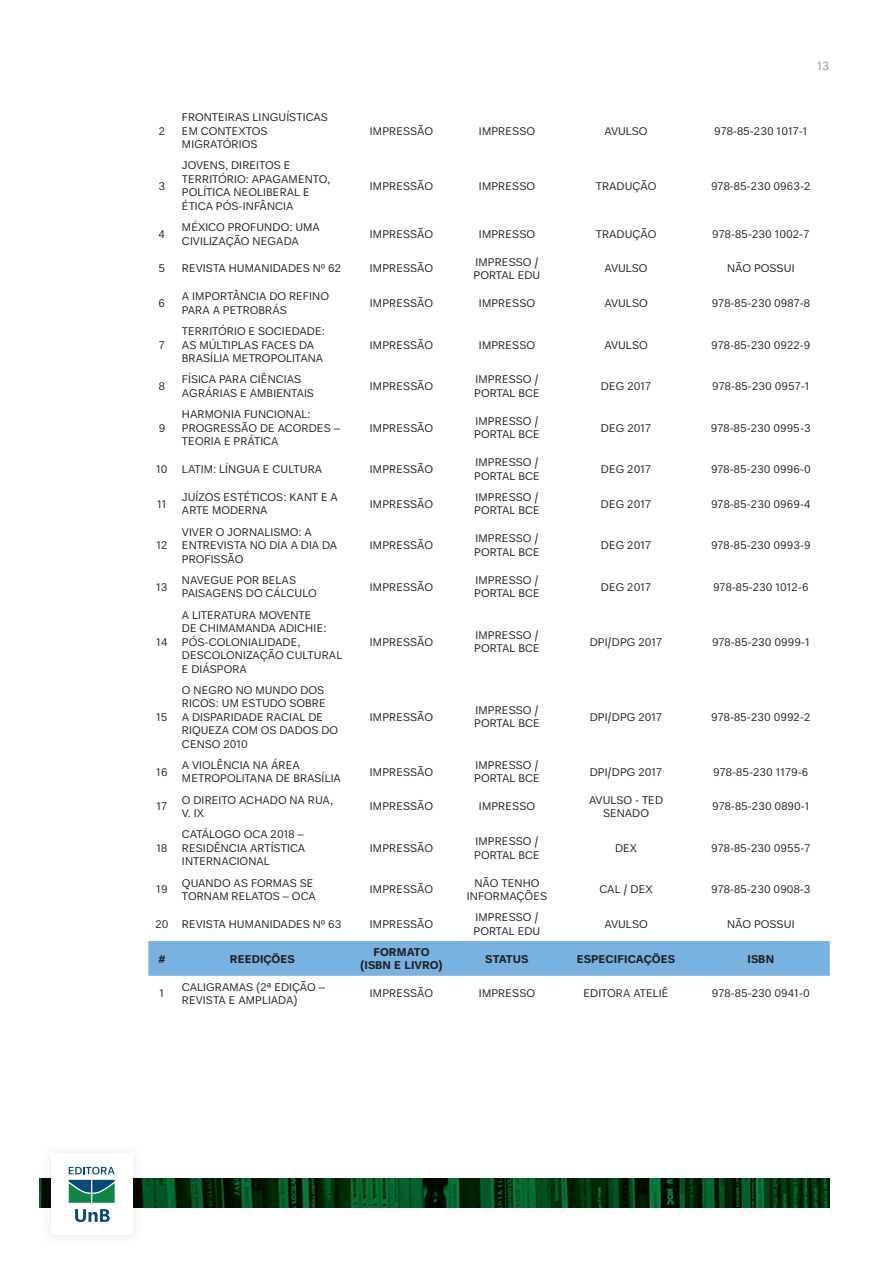
<style>
.page{position:relative;width:893px;height:1263px;background:#fff}
.page>*{position:absolute;margin:0;border:0;box-sizing:border-box;transform-origin:0 0}
.t1{font:12px "Un B Pro";color:#939598}
.t2{font:11.25px/13.5px "Un B Pro";color:#231f20}
.t3{font:700 11.25px/13.5px "Un B Pro";color:#231f20;text-align:center}
</style>
<div class="page">
<img style="left:39px;top:1178px;width:790px;height:30px">
<img style="left:41px;top:1152px;width:102px;height:85px">
<img style="left:41px;top:1178px;width:102px;height:1px">
<div style="left:51px;top:1154px;width:82px;height:81px;background:#fff"></div>
<svg style="left:69px;top:1167px;width:46px;height:7px"></svg>
<svg style="left:75px;top:1209px;width:35px;height:13px"></svg>
<svg style="left:69px;top:1180px;width:46px;height:23px"></svg>
<div style="left:148px;top:941px;width:682px;height:35px;background:#78b2e0"></div>
<p class="t2" style="left:159px;top:124px;width:8px">2</p>
<p class="t2" style="left:159px;top:179px;width:8px">3</p>
<p class="t2" style="left:182px;top:110px;width:148px">FRONTEIRAS LINGUÍSTICAS<br>EM CONTEXTOS<br>MIGRATÓRIOS</p>
<p class="t2" style="left:182px;top:159px;width:150px">JOVENS, DIREITOS E<br>TERRITÓRIO: APAGAMENTO,<br>POLÍTICA NEOLIBERAL E<br>ÉTICA PÓS-INFÂNCIA</p>
<p class="t1" style="left:817px;top:58px;width:14px">13</p>
<p class="t2" style="left:370px;top:124px;width:65px">IMPRESSÃO</p>
<p class="t2" style="left:479px;top:124px;width:58px">IMPRESSO</p>
<p class="t2" style="left:604px;top:124px;width:45px">AVULSO</p>
<p class="t2" style="left:714px;top:124px;width:95px">978-85-230 1017-1</p>
<p class="t2" style="left:370px;top:179px;width:65px">IMPRESSÃO</p>
<p class="t2" style="left:479px;top:179px;width:58px">IMPRESSO</p>
<p class="t2" style="left:596px;top:179px;width:62px">TRADUÇÃO</p>
<p class="t2" style="left:711px;top:179px;width:101px">978-85-230 0963-2</p>
<p class="t2" style="left:159px;top:227px;width:8px">4</p>
<p class="t2" style="left:182px;top:220px;width:140px">MÉXICO PROFUNDO: UMA<br>CIVILIZAÇÃO NEGADA</p>
<p class="t2" style="left:370px;top:227px;width:65px">IMPRESSÃO</p>
<p class="t2" style="left:479px;top:227px;width:58px">IMPRESSO</p>
<p class="t2" style="left:596px;top:227px;width:62px">TRADUÇÃO</p>
<p class="t2" style="left:712px;top:227px;width:99px">978-85-230 1002-7</p>
<p class="t2" style="left:159px;top:262px;width:8px">5</p>
<p class="t2" style="left:182px;top:262px;width:161px">REVISTA HUMANIDADES Nº 62</p>
<p class="t2" style="left:370px;top:262px;width:65px">IMPRESSÃO</p>
<p class="t2" style="left:474px;top:255px;width:68px">IMPRESSO /<br>PORTAL EDU</p>
<p class="t2" style="left:604px;top:262px;width:45px">AVULSO</p>
<p class="t2" style="left:727px;top:262px;width:69px">NÃO POSSUI</p>
<p class="t2" style="left:159px;top:297px;width:8px">6</p>
<p class="t2" style="left:182px;top:290px;width:149px">A IMPORTÂNCIA DO REFINO<br>PARA A PETROBRÁS</p>
<p class="t2" style="left:370px;top:297px;width:65px">IMPRESSÃO</p>
<p class="t2" style="left:479px;top:297px;width:58px">IMPRESSO</p>
<p class="t2" style="left:604px;top:297px;width:45px">AVULSO</p>
<p class="t2" style="left:712px;top:297px;width:100px">978-85-230 0987-8</p>
<p class="t2" style="left:159px;top:338px;width:8px">7</p>
<p class="t2" style="left:182px;top:324px;width:145px">TERRITÓRIO E SOCIEDADE:<br>AS MÚLTIPLAS FACES DA<br>BRASÍLIA METROPOLITANA</p>
<p class="t2" style="left:370px;top:338px;width:65px">IMPRESSÃO</p>
<p class="t2" style="left:479px;top:338px;width:58px">IMPRESSO</p>
<p class="t2" style="left:604px;top:338px;width:45px">AVULSO</p>
<p class="t2" style="left:711px;top:338px;width:101px">978-85-230 0922-9</p>
<p class="t2" style="left:159px;top:379px;width:8px">8</p>
<p class="t2" style="left:182px;top:373px;width:134px">FÍSICA PARA CIÊNCIAS<br>AGRÁRIAS E AMBIENTAIS</p>
<p class="t2" style="left:370px;top:379px;width:65px">IMPRESSÃO</p>
<p class="t2" style="left:474px;top:373px;width:67px">IMPRESSO /<br>PORTAL BCE</p>
<p class="t2" style="left:601px;top:379px;width:52px">DEG 2017</p>
<p class="t2" style="left:712px;top:379px;width:99px">978-85-230 0957-1</p>
<p class="t2" style="left:159px;top:421px;width:8px">9</p>
<p class="t2" style="left:182px;top:407px;width:160px">HARMONIA FUNCIONAL:<br>PROGRESSÃO DE ACORDES –<br>TEORIA E PRÁTICA</p>
<p class="t2" style="left:370px;top:421px;width:65px">IMPRESSÃO</p>
<p class="t2" style="left:474px;top:414px;width:67px">IMPRESSO /<br>PORTAL BCE</p>
<p class="t2" style="left:601px;top:421px;width:52px">DEG 2017</p>
<p class="t2" style="left:711px;top:421px;width:101px">978-85-230 0995-3</p>
<p class="t2" style="left:156px;top:462px;width:13px">10</p>
<p class="t2" style="left:182px;top:462px;width:142px">LATIM: LÍNGUA E CULTURA</p>
<p class="t2" style="left:370px;top:462px;width:65px">IMPRESSÃO</p>
<p class="t2" style="left:474px;top:456px;width:67px">IMPRESSO /<br>PORTAL BCE</p>
<p class="t2" style="left:601px;top:462px;width:52px">DEG 2017</p>
<p class="t2" style="left:711px;top:462px;width:101px">978-85-230 0996-0</p>
<p class="t2" style="left:157px;top:497px;width:11px">11</p>
<p class="t2" style="left:182px;top:490px;width:158px">JUÍZOS ESTÉTICOS: KANT E A<br>ARTE MODERNA</p>
<p class="t2" style="left:370px;top:497px;width:65px">IMPRESSÃO</p>
<p class="t2" style="left:474px;top:490px;width:67px">IMPRESSO /<br>PORTAL BCE</p>
<p class="t2" style="left:601px;top:497px;width:52px">DEG 2017</p>
<p class="t2" style="left:711px;top:497px;width:101px">978-85-230 0969-4</p>
<p class="t2" style="left:156px;top:538px;width:13px">12</p>
<p class="t2" style="left:182px;top:525px;width:157px">VIVER O JORNALISMO: A<br>ENTREVISTA NO DIA A DIA DA<br>PROFISSÃO</p>
<p class="t2" style="left:370px;top:538px;width:65px">IMPRESSÃO</p>
<p class="t2" style="left:474px;top:532px;width:67px">IMPRESSO /<br>PORTAL BCE</p>
<p class="t2" style="left:601px;top:538px;width:52px">DEG 2017</p>
<p class="t2" style="left:711px;top:538px;width:101px">978-85-230 0993-9</p>
<p class="t2" style="left:156px;top:580px;width:13px">13</p>
<p class="t2" style="left:182px;top:573px;width:136px">NAVEGUE POR BELAS<br>PAISAGENS DO CÁLCULO</p>
<p class="t2" style="left:370px;top:580px;width:65px">IMPRESSÃO</p>
<p class="t2" style="left:474px;top:573px;width:67px">IMPRESSO /<br>PORTAL BCE</p>
<p class="t2" style="left:601px;top:580px;width:52px">DEG 2017</p>
<p class="t2" style="left:713px;top:580px;width:97px">978-85-230 1012-6</p>
<p class="t2" style="left:156px;top:635px;width:13px">14</p>
<p class="t2" style="left:156px;top:710px;width:13px">15</p>
<p class="t2" style="left:182px;top:608px;width:162px">A LITERATURA MOVENTE<br>DE CHIMAMANDA ADICHIE:<br>PÓS-COLONIALIDADE,<br>DESCOLONIZAÇÃO CULTURAL<br>E DIÁSPORA</p>
<p class="t2" style="left:182px;top:683px;width:158px">O NEGRO NO MUNDO DOS<br>RICOS: UM ESTUDO SOBRE<br>A DISPARIDADE RACIAL DE<br>RIQUEZA COM OS DADOS DO<br>CENSO 2010</p>
<p class="t2" style="left:370px;top:635px;width:65px">IMPRESSÃO</p>
<p class="t2" style="left:474px;top:628px;width:67px">IMPRESSO /<br>PORTAL BCE</p>
<p class="t2" style="left:590px;top:635px;width:74px">DPI/DPG 2017</p>
<p class="t2" style="left:712px;top:635px;width:99px">978-85-230 0999-1</p>
<p class="t2" style="left:370px;top:710px;width:65px">IMPRESSÃO</p>
<p class="t2" style="left:474px;top:703px;width:67px">IMPRESSO /<br>PORTAL BCE</p>
<p class="t2" style="left:590px;top:710px;width:74px">DPI/DPG 2017</p>
<p class="t2" style="left:711px;top:710px;width:101px">978-85-230 0992-2</p>
<p class="t2" style="left:156px;top:765px;width:13px">16</p>
<p class="t2" style="left:182px;top:758px;width:161px">A VIOLÊNCIA NA ÁREA<br>METROPOLITANA DE BRASÍLIA</p>
<p class="t2" style="left:370px;top:765px;width:65px">IMPRESSÃO</p>
<p class="t2" style="left:474px;top:758px;width:67px">IMPRESSO /<br>PORTAL BCE</p>
<p class="t2" style="left:590px;top:765px;width:74px">DPI/DPG 2017</p>
<p class="t2" style="left:713px;top:765px;width:97px">978-85-230 1179-6</p>
<p class="t2" style="left:157px;top:800px;width:12px">17</p>
<p class="t2" style="left:182px;top:793px;width:153px">O DIREITO ACHADO NA RUA,<br>V. IX</p>
<p class="t2" style="left:370px;top:800px;width:65px">IMPRESSÃO</p>
<p class="t2" style="left:479px;top:800px;width:58px">IMPRESSO</p>
<p class="t2" style="left:589px;top:793px;width:76px;text-align:center">AVULSO - TED<br>SENADO</p>
<p class="t2" style="left:712px;top:800px;width:99px">978-85-230 0890-1</p>
<p class="t2" style="left:157px;top:841px;width:12px">18</p>
<p class="t2" style="left:182px;top:828px;width:125px">CATÁLOGO OCA 2018 –<br>RESIDÊNCIA ARTÍSTICA<br>INTERNACIONAL</p>
<p class="t2" style="left:370px;top:841px;width:65px">IMPRESSÃO</p>
<p class="t2" style="left:474px;top:834px;width:67px">IMPRESSO /<br>PORTAL BCE</p>
<p class="t2" style="left:615px;top:841px;width:24px">DEX</p>
<p class="t2" style="left:711px;top:841px;width:101px">978-85-230 0955-7</p>
<p class="t2" style="left:156px;top:883px;width:13px">19</p>
<p class="t2" style="left:182px;top:876px;width:135px">QUANDO AS FORMAS SE<br>TORNAM RELATOS – OCA</p>
<p class="t2" style="left:370px;top:883px;width:65px">IMPRESSÃO</p>
<p class="t2" style="left:467px;top:876px;width:82px;text-align:center">NÃO TENHO<br>INFORMAÇÕES</p>
<p class="t2" style="left:599px;top:883px;width:55px">CAL / DEX</p>
<p class="t2" style="left:711px;top:883px;width:101px">978-85-230 0908-3</p>
<p class="t2" style="left:155px;top:917px;width:188px">20 REVISTA HUMANIDADES Nº 63</p>
<p class="t2" style="left:370px;top:917px;width:65px">IMPRESSÃO</p>
<p class="t2" style="left:474px;top:910px;width:68px">IMPRESSO /<br>PORTAL EDU</p>
<p class="t2" style="left:604px;top:917px;width:45px">AVULSO</p>
<p class="t2" style="left:727px;top:917px;width:69px">NÃO POSSUI</p>
<p class="t3" style="left:159px;top:952px;width:8px">#</p>
<p class="t3" style="left:230px;top:952px;width:67px">REEDIÇÕES</p>
<p class="t3" style="left:360px;top:945px;width:84px">FORMATO (ISBN E LIVRO)</p>
<p class="t3" style="left:485px;top:952px;width:45px">STATUS</p>
<p class="t3" style="left:577px;top:952px;width:100px">ESPECIFICAÇÕES</p>
<p class="t3" style="left:748px;top:952px;width:28px">ISBN</p>
<p class="t2" style="left:160px;top:987px;width:6px">1</p>
<p class="t2" style="left:182px;top:980px;width:145px">CALIGRAMAS (2ª EDIÇÃO –<br>REVISTA E AMPLIADA)</p>
<p class="t2" style="left:370px;top:987px;width:65px">IMPRESSÃO</p>
<p class="t2" style="left:479px;top:987px;width:58px">IMPRESSO</p>
<p class="t2" style="left:583px;top:987px;width:87px">EDITORA ATELIÊ</p>
<p class="t2" style="left:712px;top:987px;width:99px">978-85-230 0941-0</p>
</div>
